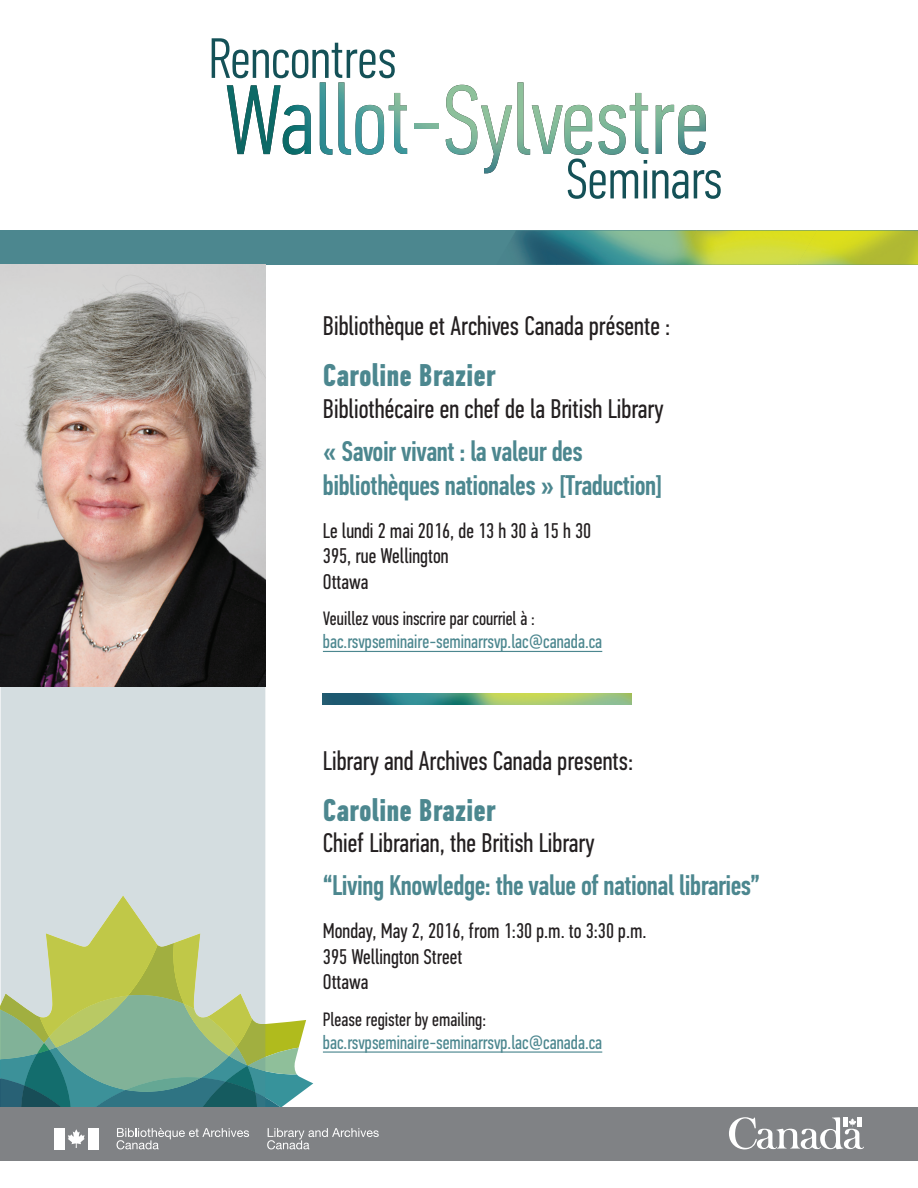
<style>
.page{position:relative;width:918px;height:1188px;background:#fff}
.page>*{position:absolute;margin:0;border:0;box-sizing:border-box;transform-origin:0 0}
.t1{font:300 56.85px "PF Din Text Comp Pro";color:#145157}
.t2{font:700 31.5px "PF Din Text Comp Pro";color:#4c878f}
.t3{font:500 28.5px/34.2px "PF Din Text Comp Pro";letter-spacing:-.02em;color:#4c878f}
.t4{font:27px "PF Din Text Comp Pro";color:#231f20}
.t5{font:21.3px/25.5px "PF Din Text Comp Pro";color:#231f20}
.t6{font:19.35px "PF Din Text Comp Pro";color:#4c878f}
.t7{font:19.35px "PF Din Text Comp Pro";color:#231f20}
</style>
<div class="page">
<div style="left:1px;top:687px;width:264px;height:209px;background:#d4dde0"></div>
<svg style="left:237px;top:82px;width:457px;height:73px"></svg>
<img style="left:517px;top:82px;width:13px;height:73px">
<img style="left:338px;top:82px;width:10px;height:73px">
<img style="left:320px;top:82px;width:12px;height:73px">
<img style="left:446px;top:85px;width:31px;height:70px">
<img style="left:227px;top:85px;width:54px;height:69px">
<img style="left:630px;top:93px;width:18px;height:61px">
<img style="left:389px;top:93px;width:18px;height:61px">
<img style="left:656px;top:105px;width:18px;height:49px">
<img style="left:599px;top:110px;width:27px;height:45px">
<img style="left:678px;top:105px;width:28px;height:50px">
<img style="left:532px;top:105px;width:60px;height:50px">
<img style="left:355px;top:105px;width:29px;height:50px">
<img style="left:283px;top:105px;width:28px;height:50px">
<img style="left:481px;top:106px;width:31px;height:67px">
<img style="left:414px;top:123px;width:25px;height:5px">
<div style="left:0;top:231px;width:918px;height:34px;background:#4c878f"></div>
<img style="left:817px;top:231px;width:101px;height:34px">
<img style="left:697px;top:231px;width:120px;height:34px">
<img style="left:576px;top:231px;width:121px;height:34px">
<img style="left:513px;top:231px;width:63px;height:34px">
<svg style="left:677px;top:259px;width:13px;height:6px"></svg>
<img style="left:556px;top:249px;width:37px;height:16px">
<img style="left:323px;top:694px;width:308px;height:10px">
<div style="left:0;top:1108px;width:918px;height:53px;background:#808285"></div>
<svg style="left:1px;top:896px;width:378px;height:254px"></svg>
<svg style="left:729px;top:1117px;width:135px;height:32px"></svg>
<hr style="left:323px;top:651px;width:279px;height:1px;background:#4c878f">
<hr style="left:323px;top:1051px;width:279px;height:2px;background:#4c878f">
<img style="left:0;top:265px;width:265px;height:422px">
<h1 class="t1" style="left:209px;top:26px;width:189px">Rencontres</h1>
<h1 class="t1" style="left:566px;top:147px;width:158px">Seminars</h1>
<p class="t4" style="left:323px;top:310px;width:349px">Bibliothèque et Archives Canada présente :</p>
<p class="t2" style="left:323px;top:356px;width:174px">Caroline Brazier</p>
<p class="t4" style="left:323px;top:393px;width:342px">Bibliothécaire en chef de la British Library</p>
<p class="t3" style="left:323px;top:434px;width:341px">« Savoir vivant : la valeur des bibliothèques nationales » [Traduction]</p>
<p class="t5" style="left:323px;top:518px;width:270px">Le lundi 2 mai 2016, de 13 h 30 à 15 h 30<br>395, rue Wellington<br>Ottawa</p>
<p class="t7" style="left:323px;top:607px;width:214px">Veuillez vous inscrire par courriel à :</p>
<p class="t6" style="left:323px;top:631px;width:281px">bac.rsvpseminaire-seminarrsvp.lac@canada.ca</p>
<p class="t4" style="left:323px;top:745px;width:312px">Library and Archives Canada presents:</p>
<p class="t2" style="left:323px;top:791px;width:174px">Caroline Brazier</p>
<p class="t4" style="left:323px;top:828px;width:273px">Chief Librarian, the British Library</p>
<p class="t3" style="left:323px;top:869px;width:439px">“Living Knowledge: the value of national libraries”</p>
<p class="t5" style="left:323px;top:918px;width:325px">Monday, May 2, 2016, from 1:30 p.m. to 3:30 p.m.<br>395 Wellington Street<br>Ottawa</p>
<p class="t7" style="left:323px;top:1008px;width:165px">Please register by emailing:</p>
<p class="t6" style="left:323px;top:1031px;width:281px">bac.rsvpseminaire-seminarrsvp.lac@canada.ca</p>
</div>
